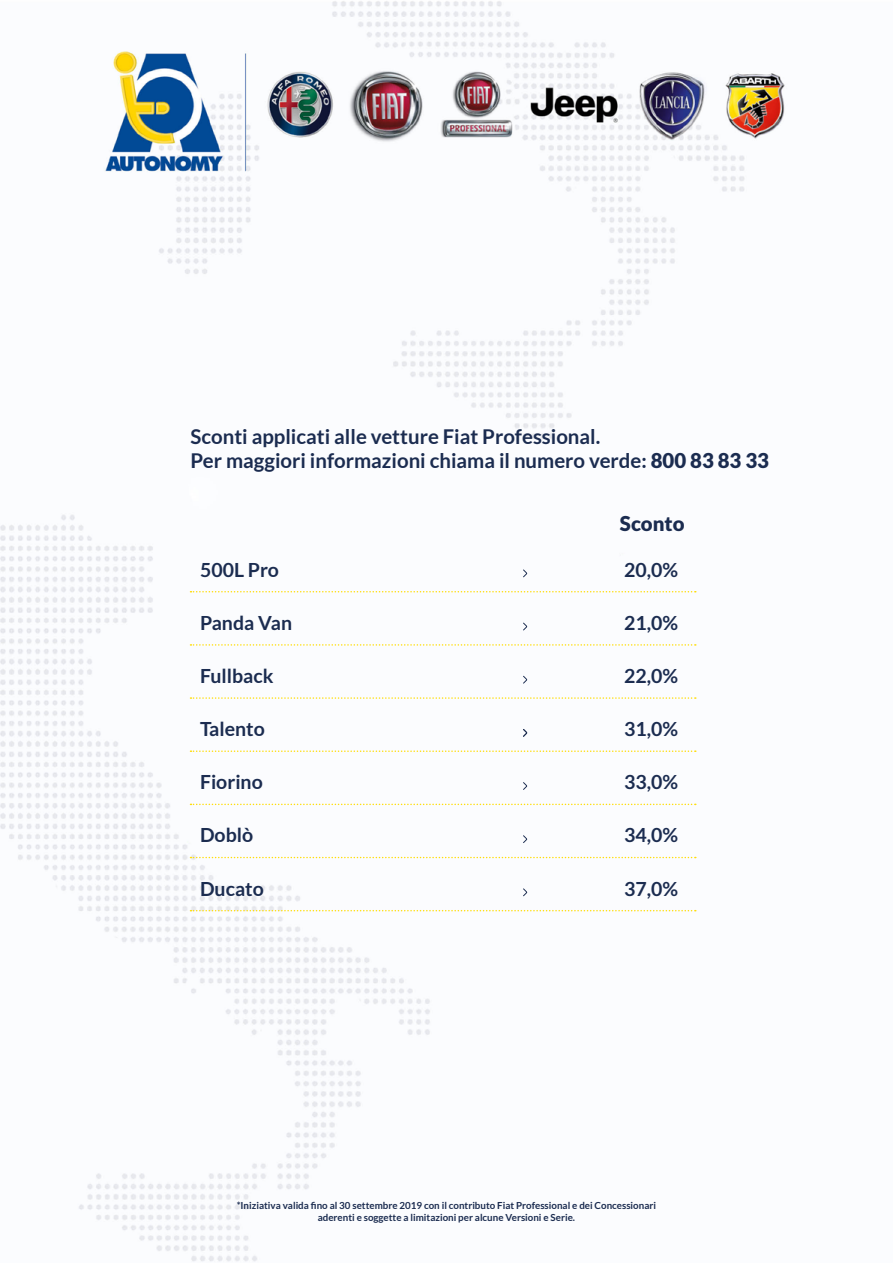
<style>
.page{position:relative;width:893px;height:1263px;background:#fff}
.page>*{position:absolute;margin:0;border:0;box-sizing:border-box;transform-origin:0 0}
.t1{font:700 20.4px/24.5px "Lato";color:#1b2c50}
.t2{font:900 20.4px "Lato";color:#1b2c50}
.t3{font:700 19.5px "Lato";color:#1b2c50}
.t4{font:700 9.75px/11.7px "Lato";color:#1b2c50;text-align:center}
.s1{font-weight:900}
</style>
<div class="page">
<img style="left:0;top:1px;width:785px;height:1261px">
<svg style="left:190px;top:591px;width:506px;height:1px"></svg>
<svg style="left:190px;top:644px;width:506px;height:2px"></svg>
<svg style="left:190px;top:697px;width:506px;height:2px"></svg>
<svg style="left:190px;top:750px;width:506px;height:2px"></svg>
<svg style="left:190px;top:804px;width:506px;height:1px"></svg>
<svg style="left:190px;top:857px;width:506px;height:1px"></svg>
<svg style="left:190px;top:910px;width:506px;height:1px"></svg>
<svg style="left:523px;top:569px;width:4px;height:8px"></svg>
<svg style="left:523px;top:623px;width:4px;height:7px"></svg>
<svg style="left:523px;top:676px;width:4px;height:8px"></svg>
<svg style="left:523px;top:729px;width:4px;height:8px"></svg>
<svg style="left:523px;top:782px;width:4px;height:8px"></svg>
<svg style="left:523px;top:835px;width:4px;height:8px"></svg>
<svg style="left:523px;top:888px;width:4px;height:8px"></svg>
<h1 class="t1" style="left:190px;top:424px;width:580px">Sconti applicati alle vetture Fiat Professional.<br>Per maggiori informazioni chiama il numero verde: <span class="s1">800 83 83 33</span></h1>
<h2 class="t3" style="left:200px;top:558px;width:80px">500L Pro</h2>
<h2 class="t3" style="left:200px;top:611px;width:94px">Panda Van</h2>
<h2 class="t3" style="left:200px;top:665px;width:75px">Fullback</h2>
<h2 class="t3" style="left:200px;top:718px;width:66px">Talento</h2>
<h2 class="t3" style="left:200px;top:771px;width:64px">Fiorino</h2>
<h2 class="t3" style="left:200px;top:824px;width:55px">Doblò</h2>
<h2 class="t3" style="left:200px;top:877px;width:65px">Ducato</h2>
<h1 class="t2" style="left:620px;top:512px;width:66px">Sconto</h1>
<h2 class="t3" style="left:624px;top:558px;width:55px">20,0%</h2>
<h2 class="t3" style="left:624px;top:611px;width:55px">21,0%</h2>
<h2 class="t3" style="left:624px;top:665px;width:55px">22,0%</h2>
<h2 class="t3" style="left:624px;top:718px;width:55px">31,0%</h2>
<h2 class="t3" style="left:624px;top:771px;width:55px">33,0%</h2>
<h2 class="t3" style="left:624px;top:824px;width:55px">34,0%</h2>
<h2 class="t3" style="left:624px;top:877px;width:55px">37,0%</h2>
<p class="t4" style="left:237px;top:1199px;width:421px">*Iniziativa valida fino al 30 settembre 2019 con il contributo Fiat Professional e dei Concessionari aderenti e soggette a limitazioni per alcune Versioni e Serie.</p>
</div>
